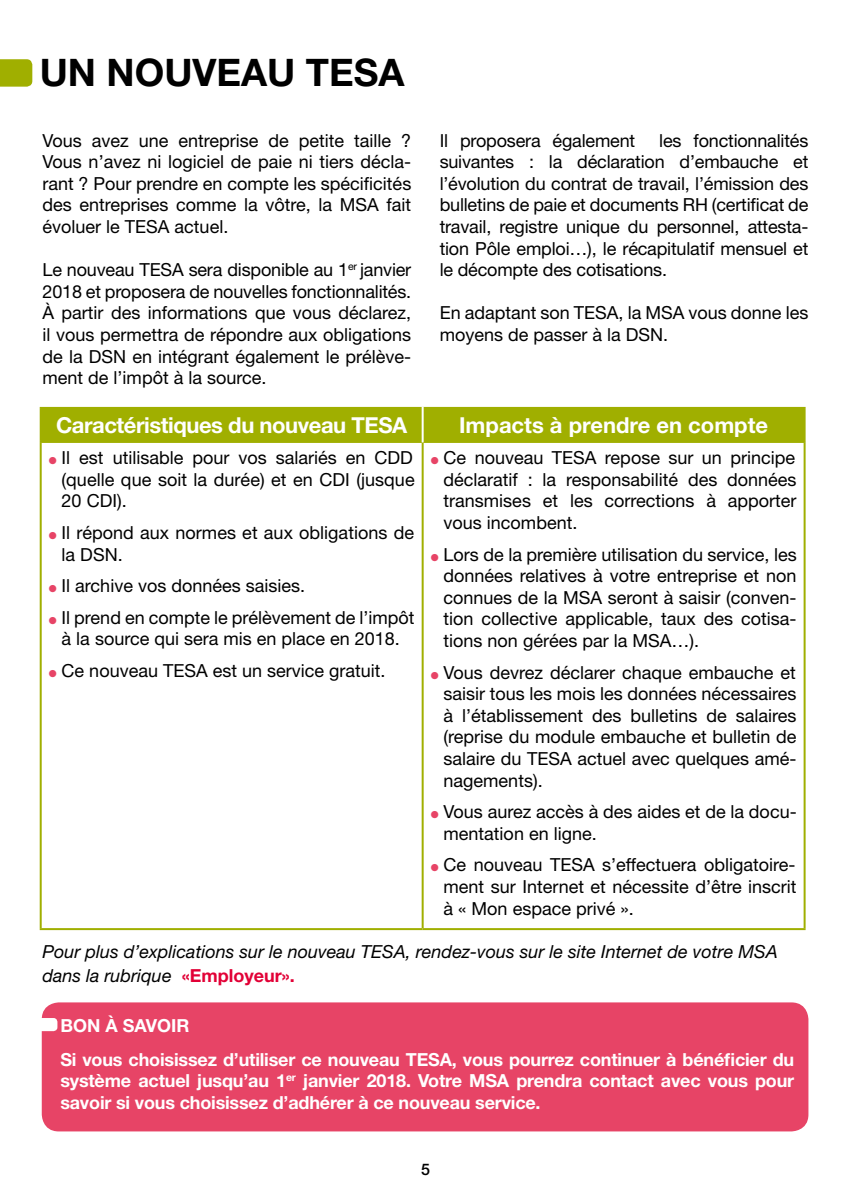
<style>
.page{position:relative;width:851px;height:1191px;background:#fff}
.page>*{position:absolute;margin:0;border:0;box-sizing:border-box;transform-origin:0 0}
.t1{font:700 38px "Helvetica Neue LT";color:#000}
.t2{font:700 22px "Helvetica Neue LT";letter-spacing:-.02em;color:#fff}
.t3{font:700 22px "Helvetica Neue LT";color:#fff}
.t4{font:18px/21.6px "Helvetica Neue LT";color:#000;text-align:justify}
.t5{font:700 18px/33.6px "Helvetica Neue LT";letter-spacing:-.01em;color:#fff}
.t6{font:italic 18px/24px "Helvetica Neue LT";color:#000}
.t7{font:500 16px "Helvetica Neue LT";color:#000}
.s1{color:#e74466}
.s2{font-weight:700;font-style:normal;color:#e20036}
</style>
<div class="page">
<svg style="left:0;top:59px;width:32px;height:28px"></svg>
<div style="left:42px;top:1002px;width:766px;height:129px;background:#e74466;border-radius:17px"></div>
<div style="left:26px;top:1018px;width:31px;height:13px;background:#fff;border-radius:4px"></div>
<div style="left:42px;top:409px;width:761px;height:32px;background:#a0af00"></div>
<hr style="left:40px;top:407px;width:382px;height:2px;background:#a0af00">
<hr style="left:40px;top:409px;width:2px;height:32px;background:#a0af00">
<hr style="left:422px;top:407px;width:383px;height:2px;background:#a0af00">
<hr style="left:803px;top:409px;width:2px;height:32px;background:#a0af00">
<hr style="left:40px;top:441px;width:382px;height:2px;background:#a0af00">
<hr style="left:422px;top:441px;width:383px;height:2px;background:#a0af00">
<hr style="left:40px;top:443px;width:2px;height:485px;background:#a0af00">
<hr style="left:421px;top:443px;width:2px;height:485px;background:#a0af00">
<hr style="left:803px;top:443px;width:2px;height:485px;background:#a0af00">
<hr style="left:40px;top:928px;width:382px;height:2px;background:#a0af00">
<hr style="left:422px;top:928px;width:383px;height:2px;background:#a0af00">
<hr style="left:421px;top:407px;width:2px;height:35px;background:#fff">
<h1 class="t1" style="left:40px;top:49px;width:366px">UN NOUVEAU TESA</h1>
<p class="t4" style="left:43px;top:129px;width:370px">Vous avez une entreprise de petite taille ?<br>Vous n’avez ni logiciel de paie ni tiers décla&shy;rant ? Pour prendre en compte les spécificités des entreprises comme la vôtre, la MSA fait évoluer le TESA actuel.</p>
<p class="t4" style="left:43px;top:259px;width:370px">Le nouveau TESA sera disponible au 1<sup>er</sup> janvier 2018 et proposera de nouvelles fonctionnalités.<br>À partir des informations que vous déclarez, il vous permettra de répondre aux obligations de la DSN en intégrant également le prélève&shy;ment de l’impôt à la source.</p>
<p class="t4" style="left:439px;top:129px;width:370px;text-indent:219px">les fonctionnalités suivantes : la déclaration d’embauche et l’évolution du contrat de travail, l’émission des bulletins de paie et documents RH (certificat de travail, registre unique du personnel, attesta&shy;tion Pôle emploi…), le récapitulatif mensuel et le décompte des cotisations.</p>
<p class="t4" style="left:439px;top:302px;width:370px">En adaptant son TESA, la MSA vous donne les moyens de passer à la DSN.</p>
<p class="t4" style="left:439px;top:129px;width:197px">Il proposera également</p>
<p class="t2" style="left:56px;top:412px;width:353px">Caractéristiques du nouveau TESA</p>
<p class="t3" style="left:459px;top:412px;width:310px">Impacts à prendre en compte</p>
<p class="t4" style="left:62px;top:446px;width:354px;text-indent:-13px"><span class="s1">●</span> Il est utilisable pour vos salariés en CDD (quelle que soit la durée) et en CDI (jusque 20 CDI).</p>
<p class="t4" style="left:62px;top:521px;width:354px;text-indent:-13px"><span class="s1">●</span> Il répond aux normes et aux obligations de la DSN.</p>
<p class="t4" style="left:49px;top:574px;width:258px"><span class="s1">●</span> Il archive vos données saisies.</p>
<p class="t4" style="left:49px;top:606px;width:367px;text-align:center"><span class="s1">●</span> Il prend en compte le prélèvement de l’impôt à la source qui sera mis en place en 2018.</p>
<p class="t4" style="left:49px;top:659px;width:338px"><span class="s1">●</span> Ce nouveau TESA est un service gratuit.</p>
<p class="t4" style="left:443px;top:446px;width:354px;text-indent:-13px"><span class="s1">●</span> Ce nouveau TESA repose sur un principe déclaratif : la responsabilité des données transmises et les corrections à apporter vous incombent.</p>
<p class="t4" style="left:443px;top:543px;width:354px;text-indent:-13px"><span class="s1">●</span> Lors de la première utilisation du service, les données relatives à votre entreprise et non connues de la MSA seront à saisir (conven&shy;tion collective applicable, taux des cotisa&shy;tions non gérées par la MSA…).</p>
<p class="t4" style="left:443px;top:661px;width:354px;text-indent:-13px"><span class="s1">●</span> Vous devrez déclarer chaque embauche et saisir tous les mois les données nécessaires à l’établissement des bulletins de salaires (reprise du module embauche et bulletin de salaire du TESA actuel avec quelques amé&shy;nagements).</p>
<p class="t4" style="left:443px;top:800px;width:354px;text-indent:-13px"><span class="s1">●</span> Vous aurez accès à des aides et de la docu&shy;mentation en ligne.</p>
<p class="t4" style="left:443px;top:854px;width:354px;text-indent:-13px"><span class="s1">●</span> Ce nouveau TESA s’effectuera obligatoire&shy;ment sur Internet et nécessite d’être inscrit à « Mon espace privé ».</p>
<p class="t6" style="left:43px;top:939px;width:736px">Pour plus d’explications sur le nouveau TESA, rendez-vous sur le site Internet de votre MSA dans la rubrique <span class="s2">«Employeur».</span></p>
<p class="t5" style="left:60px;top:1008px;width:735px">BON À SAVOIR<br>Si vous choisissez d’utiliser ce nouveau TESA, vous pourrez continuer à bénéficier du</p>
<p class="t5" style="left:60px;top:1069px;width:735px;line-height:21.6px">système actuel jusqu’au 1<sup>er</sup> janvier 2018. Votre MSA prendra contact avec vous pour savoir si vous choisissez d’adhérer à ce nouveau service.</p>
<p class="t7" style="left:421px;top:1159px;width:10px">5</p>
</div>
